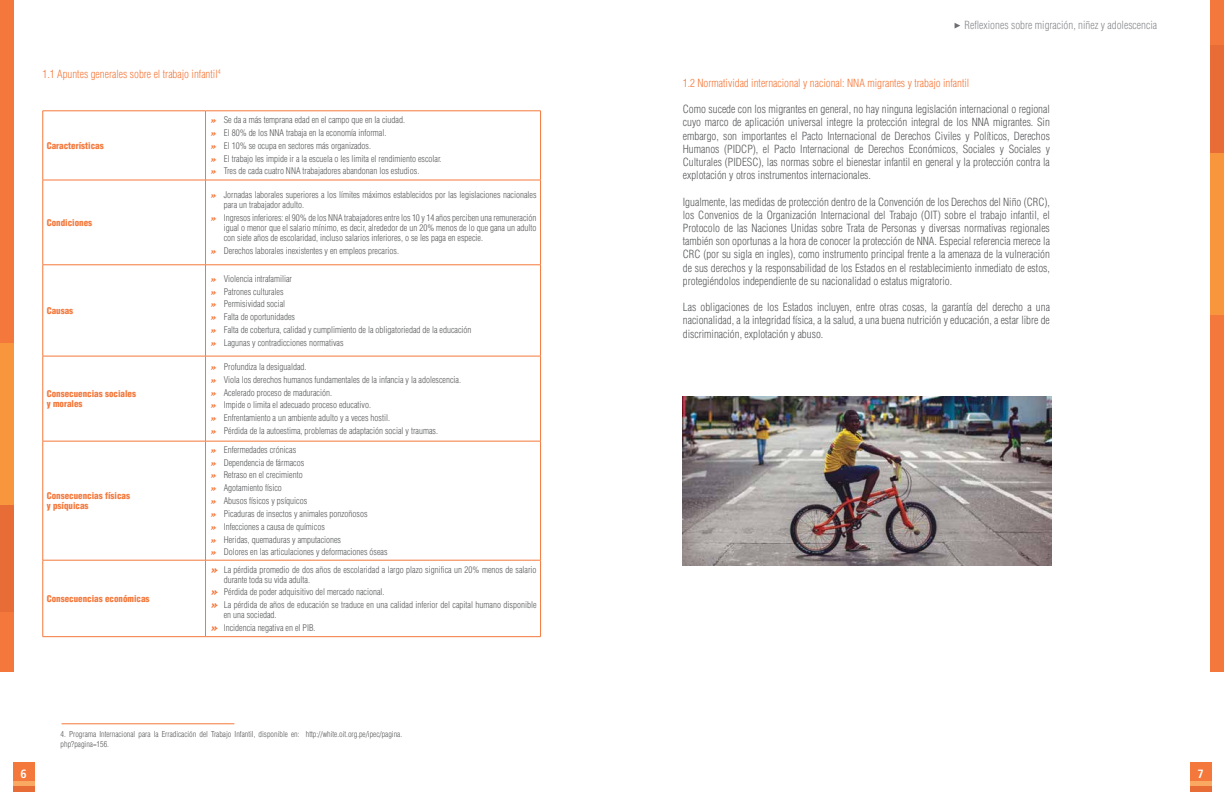
<style>
.page{position:relative;width:1224px;height:792px;background:#fff}
.page>*{position:absolute;margin:0;border:0;box-sizing:border-box;transform-origin:0 0}
.t1{font:700 condensed 12px "Frutiger";color:#fff}
.t2{font:300 condensed 11px/13.2px "Helvetica";color:#58595b;text-align:justify}
.t3{font:300 condensed 11px "Helvetica";color:#f4783b}
.t4{font:300 condensed 11px "Helvetica";color:#888a8d}
.t5{font:300 condensed 9px/12.8px "Helvetica";color:#58595b}
.t6{font:900 condensed 9px/10px "Helvetica";color:#f4783b}
.t7{font:300 condensed 8px/9.6px "Helvetica";color:#58595b}
.s1{font-family:"Bello Script";font-weight:400;font-stretch:normal;color:#f4783b}
.s2{font-family:"Bello Script";font-weight:400;font-stretch:normal;font-size:11px;color:#f4783b}
</style>
<div class="page">
<div style="left:1210px;top:315px;width:14px;height:357px;background:#f4783b"></div>
<div style="left:1210px;top:153px;width:14px;height:162px;background:#f8963e"></div>
<div style="left:1210px;top:45px;width:14px;height:108px;background:#e86c36"></div>
<div style="left:1210px;top:0;width:14px;height:45px;background:#f4783b"></div>
<div style="left:0;top:0;width:14px;height:343px;background:#f4783b"></div>
<div style="left:0;top:343px;width:14px;height:162px;background:#f8963e"></div>
<div style="left:0;top:505px;width:14px;height:108px;background:#e86c36"></div>
<div style="left:0;top:613px;width:14px;height:59px;background:#f4783b"></div>
<div style="left:13px;top:762px;width:21px;height:30px;background:#f4783b"></div>
<div style="left:1190px;top:762px;width:21px;height:30px;background:#f4783b"></div>
<div style="left:13px;top:781px;width:21px;height:6px;background:#faa963"></div>
<div style="left:1190px;top:781px;width:21px;height:6px;background:#faa963"></div>
<div style="left:13px;top:787px;width:21px;height:5px;background:#e86c36"></div>
<div style="left:1190px;top:787px;width:21px;height:5px;background:#e86c36"></div>
<svg style="left:955px;top:23px;width:5px;height:6px"></svg>
<hr style="left:43px;top:111px;width:163px;height:1px;background:#f4783b">
<hr style="left:43px;top:111px;width:1px;height:69px;background:#f4783b">
<hr style="left:206px;top:111px;width:335px;height:1px;background:#f4783b">
<hr style="left:205px;top:111px;width:1px;height:69px;background:#f4783b">
<hr style="left:540px;top:111px;width:1px;height:69px;background:#f4783b">
<hr style="left:43px;top:180px;width:163px;height:1px;background:#f4783b">
<hr style="left:43px;top:180px;width:1px;height:85px;background:#f4783b">
<hr style="left:206px;top:180px;width:335px;height:1px;background:#f4783b">
<hr style="left:205px;top:180px;width:1px;height:85px;background:#f4783b">
<hr style="left:540px;top:180px;width:1px;height:85px;background:#f4783b">
<hr style="left:43px;top:265px;width:163px;height:1px;background:#f4783b">
<hr style="left:43px;top:265px;width:1px;height:91px;background:#f4783b">
<hr style="left:206px;top:265px;width:335px;height:1px;background:#f4783b">
<hr style="left:205px;top:265px;width:1px;height:91px;background:#f4783b">
<hr style="left:540px;top:265px;width:1px;height:91px;background:#f4783b">
<hr style="left:43px;top:356px;width:163px;height:1px;background:#f4783b">
<hr style="left:43px;top:356px;width:1px;height:85px;background:#f4783b">
<hr style="left:206px;top:356px;width:335px;height:1px;background:#f4783b">
<hr style="left:205px;top:356px;width:1px;height:85px;background:#f4783b">
<hr style="left:540px;top:356px;width:1px;height:85px;background:#f4783b">
<hr style="left:43px;top:441px;width:163px;height:1px;background:#f4783b">
<hr style="left:43px;top:441px;width:1px;height:119px;background:#f4783b">
<hr style="left:206px;top:441px;width:335px;height:1px;background:#f4783b">
<hr style="left:205px;top:441px;width:1px;height:119px;background:#f4783b">
<hr style="left:540px;top:441px;width:1px;height:119px;background:#f4783b">
<hr style="left:43px;top:560px;width:163px;height:1px;background:#f4783b">
<hr style="left:43px;top:560px;width:1px;height:76px;background:#f4783b">
<hr style="left:206px;top:560px;width:335px;height:1px;background:#f4783b">
<hr style="left:205px;top:560px;width:1px;height:76px;background:#f4783b">
<hr style="left:540px;top:560px;width:1px;height:76px;background:#f4783b">
<hr style="left:43px;top:636px;width:163px;height:1px;background:#f4783b">
<hr style="left:206px;top:636px;width:335px;height:1px;background:#f4783b">
<hr style="left:62px;top:724px;width:172px;height:1px;background:#f4783b">
<img style="left:683px;top:396px;width:369px;height:169px">
<p class="t3" style="left:43px;top:67px;width:180px">1.1 Apuntes generales sobre el trabajo infantil<sup>4</sup></p>
<p class="t6" style="left:47px;top:140px;width:58px">Características</p>
<p class="t6" style="left:47px;top:217px;width:47px">Condiciones</p>
<p class="t6" style="left:47px;top:305px;width:28px">Causas</p>
<p class="t6" style="left:47px;top:389px;width:91px">Consecuencias sociales y morales</p>
<p class="t6" style="left:47px;top:491px;width:85px">Consecuencias físicas y psíquicas</p>
<p class="t6" style="left:47px;top:593px;width:104px">Consecuencias económicas</p>
<p class="t5" style="left:210px;top:113px;width:234px"><span class="s1">»</span> Se da a más temprana edad en el campo que en la ciudad.<br><span class="s1">»</span> El 80% de los NNA trabaja en la economía informal.<br><span class="s1">»</span> El 10% se ocupa en sectores más organizados.<br><span class="s1">»</span> El trabajo les impide ir a la escuela o les limita el rendimiento escolar. <span class="s1">»</span> Tres de cada cuatro NNA trabajadores abandonan los estudios.</p>
<p class="t5" style="left:224px;top:190px;width:314px;line-height:10px;text-indent:-14px"><span class="s1">»</span> Jornadas laborales superiores a los límites máximos establecidos por las legislaciones nacionales para un trabajador adulto.</p>
<p class="t5" style="left:224px;top:212px;width:314px;line-height:10px;text-align:justify;text-indent:-14px"><span class="s1">»</span> Ingresos inferiores: el 90% de los NNA trabajadores entre los 10 y 14 años perciben una remuneración igual o menor que el salario mínimo, es decir, alrededor de un 20% menos de lo que gana un adulto con siete años de escolaridad, incluso salarios inferiores, o se les paga en especie.</p>
<p class="t5" style="left:210px;top:244px;width:191px"><span class="s1">»</span> Derechos laborales inexistentes y en empleos precarios.</p>
<p class="t5" style="left:210px;top:272px;width:264px"><span class="s1">»</span> Violencia intrafamiliar<br><span class="s1">»</span> Patrones culturales<br><span class="s1">»</span> Permisividad social<br><span class="s1">»</span> Falta de oportunidades<br><span class="s1">»</span> Falta de cobertura, calidad y cumplimiento de la obligatoriedad de la educación <span class="s1">»</span> Lagunas y contradicciones normativas</p>
<p class="t5" style="left:210px;top:360px;width:253px"><span class="s1">»</span> Profundiza la desigualdad.<br><span class="s1">»</span> Viola los derechos humanos fundamentales de la infancia y la adolescencia. <span class="s1">»</span> Acelerado proceso de maduración.<br><span class="s1">»</span> Impide o limita el adecuado proceso educativo.<br><span class="s1">»</span> Enfrentamiento a un ambiente adulto y a veces hostil.<br><span class="s1">»</span> Pérdida de la autoestima, problemas de adaptación social y traumas.</p>
<p class="t5" style="left:210px;top:443px;width:180px"><span class="s1">»</span> Enfermedades crónicas<br><span class="s1">»</span> Dependencia de fármacos<br><span class="s1">»</span> Retraso en el crecimiento<br><span class="s1">»</span> Agotamiento físico<br><span class="s1">»</span> Abusos físicos y psíquicos<br><span class="s1">»</span> Picaduras de insectos y animales ponzoñosos<br><span class="s1">»</span> Infecciones a causa de químicos<br><span class="s1">»</span> Heridas, quemaduras y amputaciones<br><span class="s1">»</span> Dolores en las articulaciones y deformaciones óseas</p>
<p class="t5" style="left:224px;top:564px;width:314px;line-height:10px;text-indent:-14px"><span class="s2">»</span> La pérdida promedio de dos años de escolaridad a largo plazo significa un 20% menos de salario durante toda su vida adulta.</p>
<p class="t5" style="left:210px;top:586px;width:329px"><span class="s2">»</span> Pérdida de poder adquisitivo del mercado nacional.<br><span class="s2">»</span> La pérdida de años de educación se traduce en una calidad inferior del capital humano disponible</p>
<p class="t5" style="left:210px;top:609px;width:108px;text-indent:14px">en una sociedad.<br><span class="s2">»</span> Incidencia negativa en el PIB.</p>
<p class="t7" style="left:61px;top:730px;width:343px">4. Programa Internacional para la Erradicación del Trabajo Infantil, disponible en: http://white.oit.org.pe/ipec/pagina. php?pagina=156.</p>
<p class="t4" style="left:965px;top:18px;width:194px">Reflexiones sobre migración, niñez y adolescencia</p>
<p class="t3" style="left:683px;top:76px;width:288px">1.2 Normatividad internacional y nacional: NNA migrantes y trabajo infantil</p>
<p class="t2" style="left:683px;top:103px;width:369px">Como sucede con los migrantes en general, no hay ninguna legislación internacional o regional cuyo marco de aplicación universal integre la protección integral de los NNA migrantes. Sin embargo, son importantes el Pacto Internacional de Derechos Civiles y Políticos, Derechos Humanos (PIDCP), el Pacto Internacional de Derechos Económicos, Sociales y Sociales y Culturales (PIDESC), las normas sobre el bienestar infantil en general y la protección contra la explotación y otros instrumentos internacionales.</p>
<p class="t2" style="left:683px;top:195px;width:369px">Igualmente, las medidas de protección dentro de la Convención de los Derechos del Niño (CRC), los Convenios de la Organización Internacional del Trabajo (OIT) sobre el trabajo infantil, el Protocolo de las Naciones Unidas sobre Trata de Personas y diversas normativas regionales también son oportunas a la hora de conocer la protección de NNA. Especial referencia merece la CRC (por su sigla en ingles), como instrumento principal frente a la amenaza de la vulneración de sus derechos y la responsabilidad de los Estados en el restablecimiento inmediato de estos, protegiéndolos independiente de su nacionalidad o estatus migratorio.</p>
<p class="t2" style="left:683px;top:301px;width:369px">Las obligaciones de los Estados incluyen, entre otras cosas, la garantía del derecho a una nacionalidad, a la integridad física, a la salud, a una buena nutrición y educación, a estar libre de discriminación, explotación y abuso.</p>
<h1 class="t1" style="left:21px;top:767px;width:8px">6</h1>
<h1 class="t1" style="left:1197px;top:767px;width:8px">7</h1>
</div>
